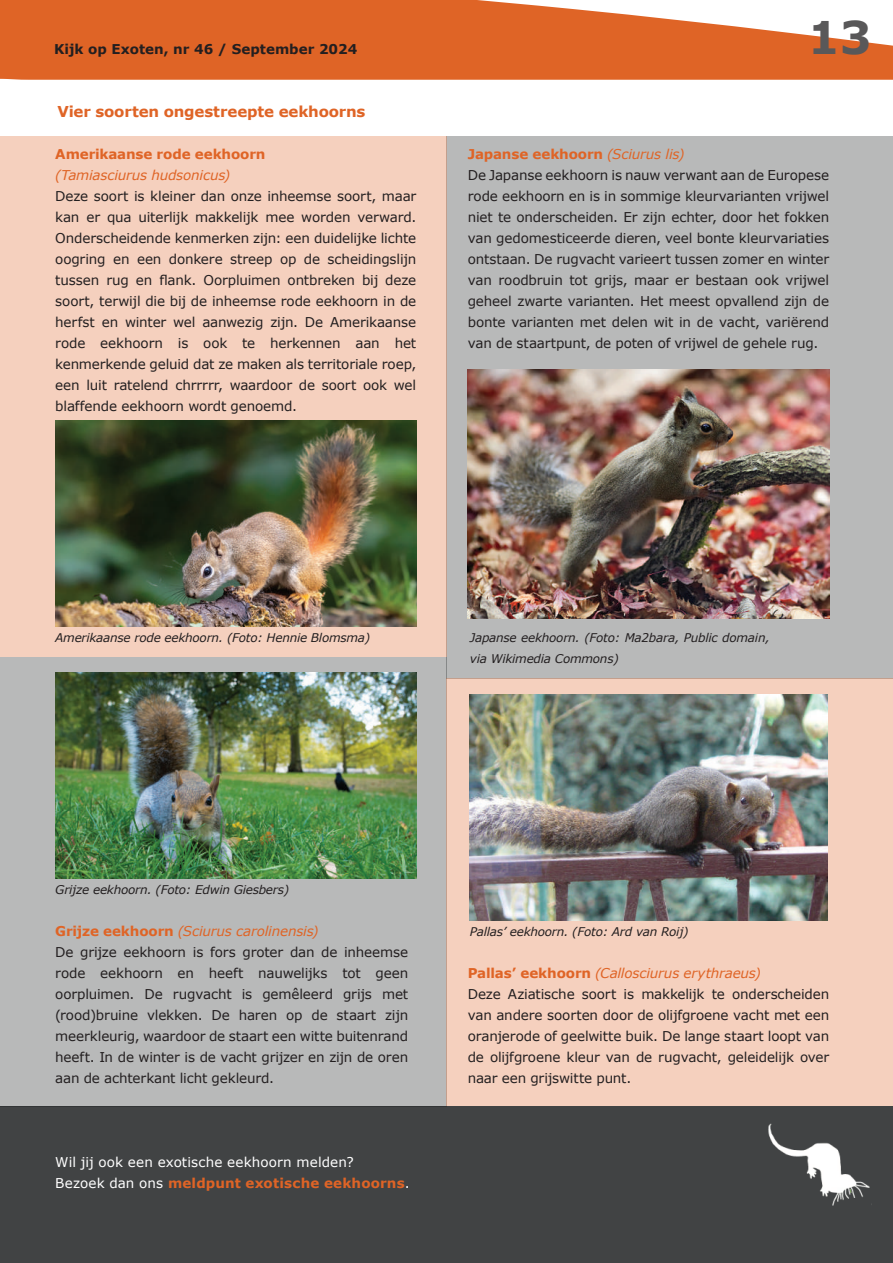
<style>
.page{position:relative;width:893px;height:1263px;background:#fff}
.page>*{position:absolute;margin:0;border:0;box-sizing:border-box;transform-origin:0 0}
.t1{font:700 45px "Verdana";color:#595859}
.t2{font:700 15px "Verdana";letter-spacing:-.01em;color:#df6426}
.t3{font:13.5px/21px "Verdana";letter-spacing:-.01em;color:#231f20}
.t4{font:13.5px/21px "Verdana";letter-spacing:.01em;color:#fff}
.t5{font:700 13.5px "Verdana";color:#231f20}
.t6{font:italic 13.5px "Verdana";letter-spacing:-.015em;color:#df6426}
.t7{font:700 13.5px "Verdana";letter-spacing:-.01em;color:#df6426}
.t8{font:italic 12px/21px "Verdana";letter-spacing:-.02em;color:#231f20}
.s1{font-weight:700;color:#df6426}
.s2{font-style:italic;color:#df6426}
</style>
<div class="page">
<div style="left:0;top:657px;width:446px;height:450px;background:#b8b9b9"></div>
<div style="left:446px;top:136px;width:447px;height:542px;background:#b8b9b9"></div>
<div style="left:0;top:136px;width:446px;height:521px;background:#f5d0be"></div>
<div style="left:446px;top:678px;width:447px;height:428px;background:#f5d0be"></div>
<hr style="left:0;top:983px;width:1px;height:280px;background:#df6426">
<hr style="left:0;top:76px;width:1px;height:383px;background:#121516">
<svg style="left:0;top:0;width:893px;height:80px;background:#e37741"></svg>
<img style="left:55px;top:421px;width:361px;height:205px">
<img style="left:468px;top:369px;width:361px;height:249px">
<img style="left:55px;top:673px;width:361px;height:205px">
<img style="left:470px;top:694px;width:357px;height:227px">
<div style="left:0;top:1107px;width:893px;height:156px;background:#414344"></div>
<img style="left:768px;top:1123px;width:104px;height:83px">
<p class="t5" style="left:54px;top:40px;width:305px">Kijk op Exoten, nr 46 / September 2024</p>
<p class="t2" style="left:57px;top:102px;width:310px">Vier soorten ongestreepte eekhoorns</p>
<p class="t7" style="left:55px;top:145px;width:212px">Amerikaanse rode eekhoorn</p>
<p class="t6" style="left:55px;top:167px;width:177px">(Tamiasciurus hudsonicus)</p>
<p class="t3" style="left:55px;top:186px;width:363px;text-align:justify">Deze soort is kleiner dan onze inheemse soort, maar kan er qua uiterlijk makkelijk mee worden verward.<br>Onderscheidende kenmerken zijn: een duidelijke lichte oogring en een donkere streep op de scheidingslijn tussen rug en flank. Oorpluimen ontbreken bij deze soort, terwijl die bij de inheemse rode eekhoorn in de herfst en winter wel aanwezig zijn. De Amerikaanse rode eekhoorn is ook te herkennen aan het kenmerkende geluid dat ze maken als territoriale roep, een luit ratelend chrrrrr, waardoor de soort ook wel blaffende eekhoorn wordt genoemd.</p>
<h1 class="t1" style="left:808px;top:8px;width:65px">13</h1>
<p class="t3" style="left:468px;top:144px;width:363px"><span class="s1">Japanse eekhoorn</span> <span class="s2">(Sciurus lis)<br></span>De Japanse eekhoorn is nauw verwant aan de Europese rode eekhoorn en is in sommige kleurvarianten vrijwel niet te onderscheiden. Er zijn echter, door het fokken van gedomesticeerde dieren, veel bonte kleurvariaties ontstaan. De rugvacht varieert tussen zomer en winter van roodbruin tot grijs, maar er bestaan ook vrijwel geheel zwarte varianten. Het meest opvallend zijn de bonte varianten met delen wit in de vacht, variërend van de staartpunt, de poten of vrijwel de gehele rug.</p>
<p class="t8" style="left:55px;top:627px;width:317px">Amerikaanse rode eekhoorn. (Foto: Hennie Blomsma)</p>
<p class="t8" style="left:470px;top:627px;width:301px">Japanse eekhoorn. (Foto: Ma2bara, Public domain, via Wikimedia Commons)</p>
<p class="t8" style="left:55px;top:879px;width:235px">Grijze eekhoorn. (Foto: Edwin Giesbers)</p>
<p class="t3" style="left:55px;top:921px;width:354px"><span class="s1">Grijze eekhoorn</span> <span class="s2">(Sciurus carolinensis)<br></span>De grijze eekhoorn is fors groter dan de inheemse rode eekhoorn en heeft nauwelijks tot geen oorpluimen. De rugvacht is gemêleerd grijs met (rood)bruine vlekken. De haren op de staart zijn meerkleurig, waardoor de staart een witte buitenrand heeft. In de winter is de vacht grijzer en zijn de oren aan de achterkant licht gekleurd.</p>
<p class="t4" style="left:55px;top:1152px;width:356px">Wil jij ook een exotische eekhoorn melden?<br>Bezoek dan ons <span class="s1">meldpunt exotische eekhoorns</span>.</p>
<p class="t8" style="left:470px;top:921px;width:220px">Pallas’ eekhoorn. (Foto: Ard van Roij)</p>
<p class="t3" style="left:468px;top:963px;width:363px"><span class="s1">Pallas’ eekhoorn</span> <span class="s2">(Callosciurus erythraeus)<br></span>Deze Aziatische soort is makkelijk te onderscheiden van andere soorten door de olijfgroene vacht met een oranjerode of geelwitte buik. De lange staart loopt van de olijfgroene kleur van de rugvacht, geleidelijk over naar een grijswitte punt.</p>
</div>
